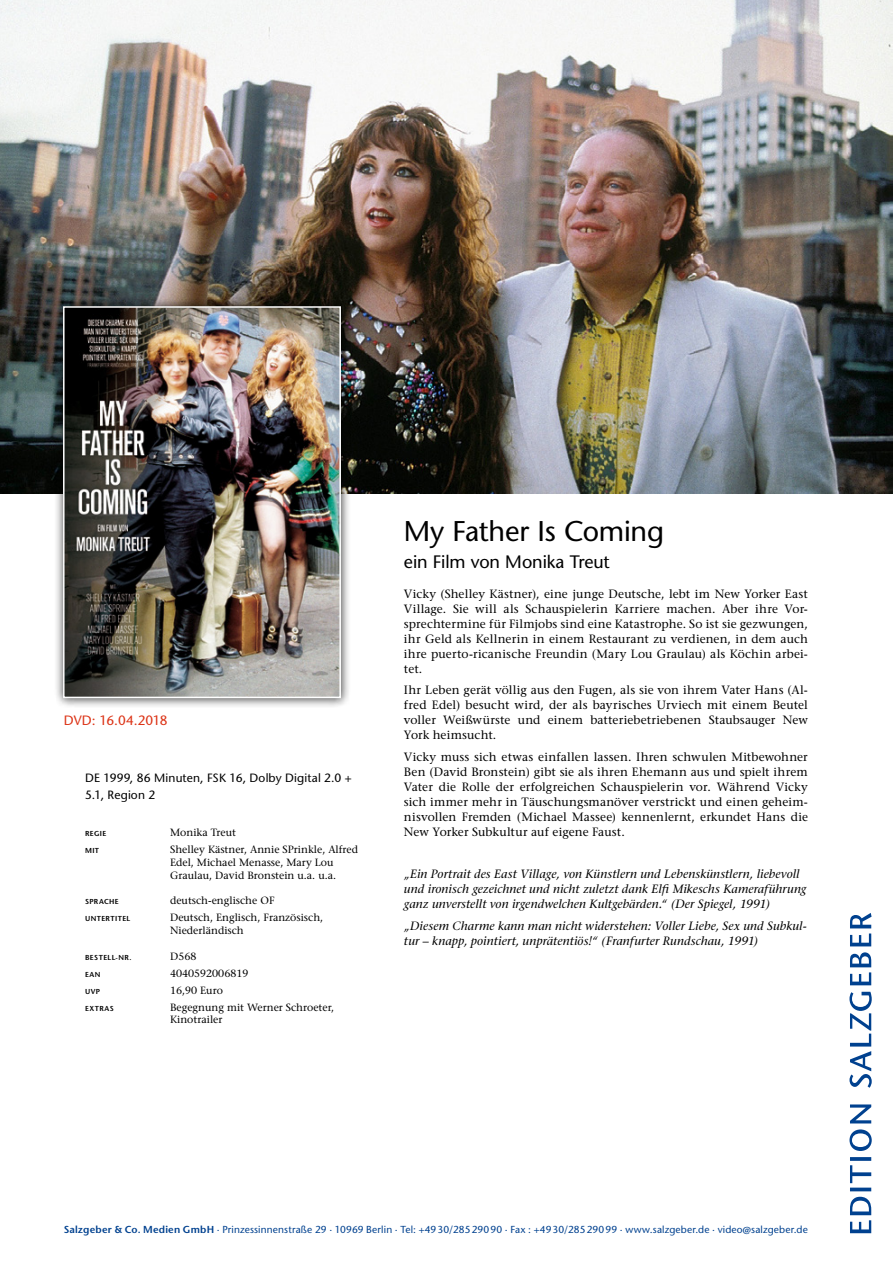
<style>
.page{position:relative;width:893px;height:1263px;background:#fff}
.page>*{position:absolute;margin:0;border:0;box-sizing:border-box;transform-origin:0 0}
.t1{font:28.5px "Stone Sans";letter-spacing:-.01em;color:#000}
.t2{font:18px "Stone Sans";letter-spacing:-.01em;color:#000}
.t3{font:13.5px "Stone Sans";letter-spacing:-.005em;color:#dc3417}
.t4{font:500 12px/15px "Stone Serif Std";letter-spacing:.01em;color:#000;text-align:justify}
.t5{font:italic 500 12px/15px "Stone Serif Std";letter-spacing:.01em;color:#000}
.t6{font:12px/17px "Stone Sans";letter-spacing:.01em;color:#000}
.t7{font:500 10.5px/12.8px "Stone Serif Std";color:#000}
.t8{font:10.2px "Stone Sans";letter-spacing:.015em;color:#00418f}
.t9{font:600 7.2px "Stone Sans";letter-spacing:.055em;color:#000}
.s1{font-weight:600}
</style>
<div class="page">
<img style="left:0;top:0;width:893px;height:493px">
<div style="left:53px;top:296px;width:298px;height:412px;background:#000;opacity:.75"></div>
<img style="left:66px;top:309px;width:272px;height:386px">
<div style="left:63px;top:306px;width:278px;height:392px;border:2px solid #fff"></div>
<svg style="left:849px;top:913px;width:23px;height:320px"></svg>
<p class="t3" style="left:64px;top:712px;width:105px">DVD: 16.04.2018</p>
<p class="t6" style="left:85px;top:770px;width:268px">DE 1999, 86 Minuten, FSK 16, Dolby Digital 2.0 +<br>5.1, Region 2</p>
<p class="t9" style="left:85px;top:829px;width:23px">REGIE</p>
<p class="t7" style="left:170px;top:826px;width:67px">Monika Treut</p>
<p class="t9" style="left:85px;top:846px;width:16px">MIT</p>
<p class="t7" style="left:170px;top:843px;width:189px">Shelley Kästner, Annie SPrinkle, Alfred<br>Edel, Michael Menasse, Mary Lou<br>Graulau, David Bronstein u.a. u.a.</p>
<p class="t9" style="left:85px;top:897px;width:35px">SPRACHE</p>
<p class="t7" style="left:170px;top:894px;width:106px">deutsch-englische OF</p>
<p class="t9" style="left:85px;top:914px;width:47px">UNTERTITEL</p>
<p class="t7" style="left:170px;top:911px;width:155px">Deutsch, Englisch, Französisch,<br>Niederländisch</p>
<p class="t9" style="left:85px;top:953px;width:48px">BESTELL-NR.</p>
<p class="t7" style="left:170px;top:950px;width:28px">D568</p>
<p class="t9" style="left:85px;top:970px;width:17px">EAN</p>
<p class="t7" style="left:170px;top:967px;width:80px">4040592006819</p>
<p class="t9" style="left:85px;top:987px;width:17px">UVP</p>
<p class="t7" style="left:170px;top:984px;width:54px">16,90 Euro</p>
<p class="t9" style="left:85px;top:1004px;width:30px">EXTRAS</p>
<p class="t7" style="left:170px;top:1001px;width:166px">Begegnung mit Werner Schroeter,<br>Kinotrailer</p>
<h1 class="t1" style="left:404px;top:514px;width:262px">My Father Is Coming</h1>
<h2 class="t2" style="left:404px;top:551px;width:207px">ein Film von Monika Treut</h2>
<p class="t4" style="left:404px;top:586px;width:405px">Vicky (Shelley Kästner), eine junge Deutsche, lebt im New Yorker East Village. Sie will als Schauspielerin Karriere machen. Aber ihre Vor&shy;sprechtermine für Filmjobs sind eine Katastrophe. So ist sie gezwungen, ihr Geld als Kellnerin in einem Restaurant zu verdienen, in dem auch ihre puerto-ricanische Freundin (Mary Lou Graulau) als Köchin arbei&shy;tet.</p>
<p class="t4" style="left:404px;top:682px;width:405px">Ihr Leben gerät völlig aus den Fugen, als sie von ihrem Vater Hans (Al&shy;fred Edel) besucht wird, der als bayrisches Urviech mit einem Beutel voller Weißwürste und einem batteriebetriebenen Staubsauger New York heimsucht.</p>
<p class="t4" style="left:404px;top:749px;width:405px">Vicky muss sich etwas einfallen lassen. Ihren schwulen Mitbewohner Ben (David Bronstein) gibt sie als ihren Ehemann aus und spielt ihrem Vater die Rolle der erfolgreichen Schauspielerin vor. Während Vicky sich immer mehr in Täuschungsmanöver verstrickt und einen geheim&shy;nisvollen Fremden (Michael Massee) kennenlernt, erkundet Hans die New Yorker Subkultur auf eigene Faust.</p>
<p class="t5" style="left:404px;top:867px;width:404px">„Ein Portrait des East Village, von Künstlern und Lebenskünstlern, liebevoll und ironisch gezeichnet und nicht zuletzt dank Elfi Mikeschs Kameraführung ganz unverstellt von irgendwelchen Kultgebärden.“ (Der Spiegel, 1991)</p>
<p class="t5" style="left:404px;top:918px;width:404px">„Diesem Charme kann man nicht widerstehen: Voller Liebe, Sex und Subkul&shy;tur – knapp, pointiert, unprätentiös!“ (Franfurter Rundschau, 1991)</p>
<p class="t8" style="left:64px;top:1223px;width:746px"><span class="s1">Salzgeber &amp; Co. Medien GmbH</span> · Prinzessinnenstraße 29 · 10969 Berlin · Tel: +4930/28529090 · Fax : +4930/28529099 · www.salzgeber.de · video@salzgeber.de</p>
</div>
